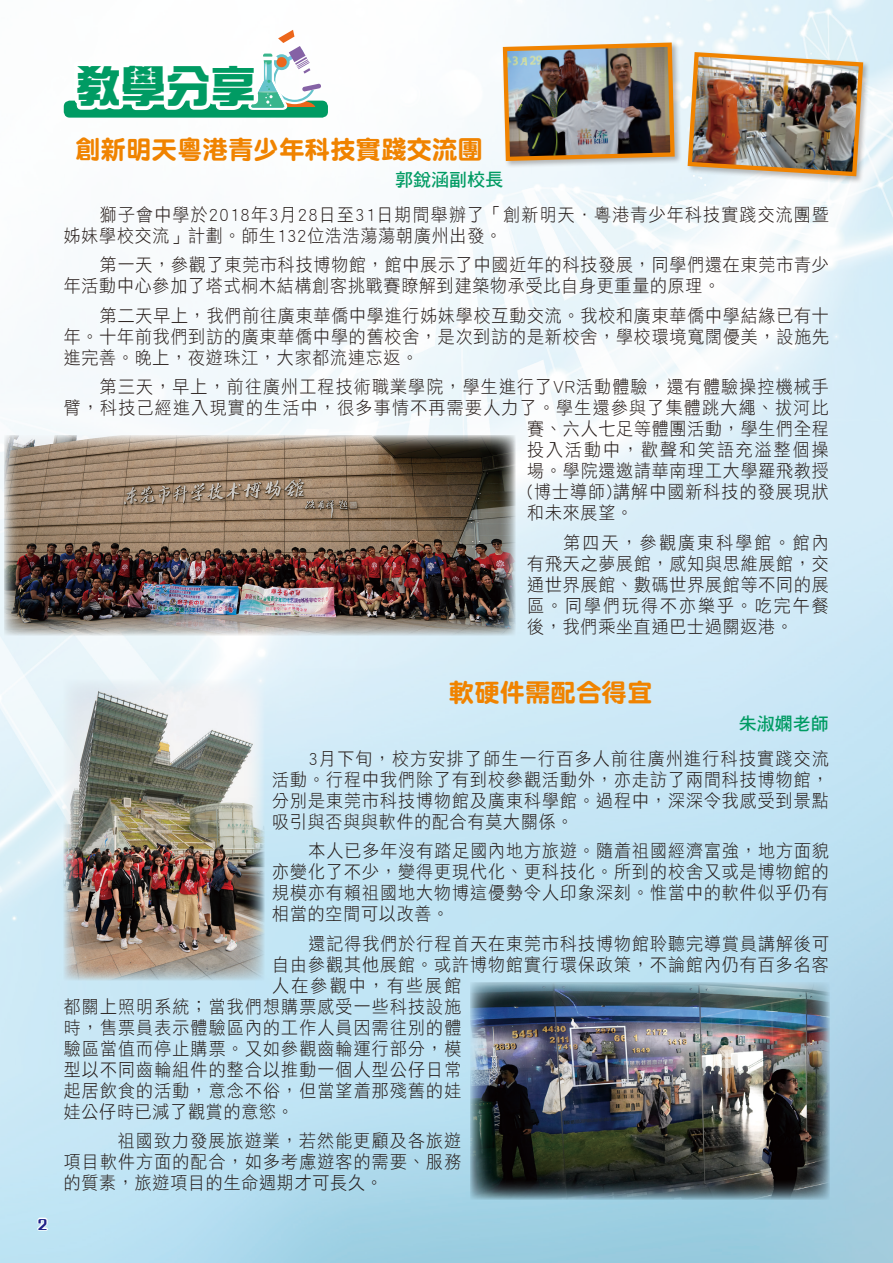
<style>
.page{position:relative;width:893px;height:1263px;background:#fff}
.page>*{position:absolute;margin:0;border:0;box-sizing:border-box;transform-origin:0 0}
.中文標題_1{font:700 45px "CJ Ngai";color:#009b63}
.中文標題_3{font:25.5px "DFN Yuan XB HK BF";color:#f08300}
.中文text{font:18px/21px "DF Hei Std W3";letter-spacing:.065em;color:#231916;text-align:justify;scale:.94 1}
.中文text-2{font:18px "DF Hei Std W3";letter-spacing:.12em;color:#231916;scale:.94 1}
.中文標題_4{font:18px "DF Hei Std W7";color:#009b63}
.中文text-3{font:18px "DF Hei Std W3";letter-spacing:.13em;color:#231916;scale:.94 1}
.t1{font:700 15px "M Ngai HK";color:#1e2188}
</style>
<div class="page">
<img style="left:0;top:0;width:893px;height:1263px">
<div style="left:686px;top:51px;width:185px;height:133px;background:#231916;opacity:.3"></div>
<img style="left:685px;top:50px;width:180px;height:129px">
<img style="left:4px;top:435px;width:512px;height:200px">
<div style="left:502px;top:41px;width:180px;height:127px;background:#231916;opacity:.3"></div>
<img style="left:501px;top:40px;width:176px;height:123px">
<img style="left:470px;top:982px;width:360px;height:217px">
<img style="left:64px;top:680px;width:200px;height:300px">
<div style="left:64px;top:101px;width:264px;height:17px;background:#009b63;border-radius:6px"></div>
<svg style="left:69px;top:0;width:252px;height:160px"></svg>
<svg style="left:35px;top:1216px;width:15px;height:16px"></svg>
<p class="中文標題_1" style="left:76px;top:62px;width:182px">教學分享</p>
<p class="中文標題_3" style="left:75px;top:136px;width:410px">創新明天粵港青少年科技實踐交流團</p>
<p class="中文標題_4" style="left:395px;top:170px;width:109px">郭銳涵副校長</p>
<p class="中文text" style="left:64px;top:204px;width:816px;text-indent:36px">獅子會中學於2018年3月28日至31日期間舉辦了「創新明天．粵港青少年科技實踐交流團暨姊妹學校交流」計劃。師生132位浩浩蕩蕩朝廣州出發。</p>
<p class="中文text" style="left:64px;top:254px;width:815px;text-indent:36px">第一天，參觀了東莞市科技博物館，館中展示了中國近年的科技發展，同學們還在東莞市青少年活動中心參加了塔式桐木結構創客挑戰賽瞭解到建築物承受比自身更重量的原理。</p>
<p class="中文text" style="left:64px;top:305px;width:816px;text-indent:36px">第二天早上，我們前往廣東華僑中學進行姊妹學校互動交流。我校和廣東華僑中學結緣已有十年。十年前我們到訪的廣東華僑中學的舊校舍，是次到訪的是新校舍，學校環境寬闊優美，設施先進完善。晚上，夜遊珠江，大家都流連忘返。</p>
<p class="中文text" style="left:100px;top:376px;width:777px">第三天，早上，前往廣州工程技術職業學院，學生進行了VR活動體驗，還有體驗操控機械手</p>
<p class="中文text" style="left:64px;top:397px;width:815px">臂，科技己經進入現實的生活中，很多事情不再需要人力了。學生還參與了集體跳大繩、拔河比</p>
<p class="中文text" style="left:527px;top:418px;width:322px">賽、六人七足等體團活動，學生們全程</p>
<p class="中文text-2" style="left:527px;top:440px;width:322px">投入活動中，歡聲和笑語充溢整個操</p>
<p class="中文text" style="left:527px;top:460px;width:322px">場。學院還邀請華南理工大學羅飛教授</p>
<p class="中文text" style="left:527px;top:481px;width:322px">(博士導師)講解中國新科技的發展現狀</p>
<p class="中文text" style="left:527px;top:502px;width:114px">和未來展望。</p>
<p class="中文text" style="left:527px;top:532px;width:322px;text-indent:36px">第四天，參觀廣東科學館。館內有飛天之夢展館，感知與思維展館，交通世界展館、數碼世界展館等不同的展區。同學們玩得不亦樂乎。吃完午餐後，我們乘坐直通巴士過關返港。</p>
<p class="t1" style="left:38px;top:1214px;width:11px">2</p>
<p class="中文標題_3" style="left:449px;top:680px;width:205px">軟硬件需配合得宜</p>
<p class="中文標題_4" style="left:739px;top:714px;width:91px">朱淑嫻老師</p>
<p class="中文text" style="left:272px;top:747px;width:594px;text-indent:36px">3月下旬，校方安排了師生一行百多人前往廣州進行科技實踐交流活動。行程中我們除了有到校參觀活動外，亦走訪了兩間科技博物館，分別是東莞市科技博物館及廣東科學館。過程中，深深令我感受到景點吸引與否與與軟件的配合有莫大關係。</p>
<p class="中文text" style="left:272px;top:840px;width:594px;text-indent:36px">本人已多年沒有踏足國內地方旅遊。隨着祖國經濟富強，地方面貌亦變化了不少，變得更現代化、更科技化。所到的校舍又或是博物館的規模亦有賴祖國地大物博這優勢令人印象深刻。惟當中的軟件似乎仍有相當的空間可以改善。</p>
<p class="中文text" style="left:308px;top:932px;width:555px">還記得我們於行程首天在東莞市科技博物館聆聽完導賞員講解後可</p>
<p class="中文text" style="left:272px;top:953px;width:594px">自由參觀其他展館。或許博物館實行環保政策，不論館內仍有百多名客</p>
<p class="中文text-3" style="left:272px;top:975px;width:203px">人在參觀中，有些展館</p>
<p class="中文text" style="left:64px;top:995px;width:424px">都關上照明系統；當我們想購票感受一些科技設施</p>
<p class="中文text" style="left:64px;top:1016px;width:424px">時，售票員表示體驗區內的工作人員因需往別的體</p>
<p class="中文text" style="left:64px;top:1037px;width:424px">驗區當值而停止購票。又如參觀齒輪運行部分，模</p>
<p class="中文text" style="left:64px;top:1058px;width:424px">型以不同齒輪組件的整合以推動一個人型公仔日常</p>
<p class="中文text" style="left:64px;top:1079px;width:424px">起居飲食的活動，意念不俗，但當望着那殘舊的娃</p>
<p class="中文text" style="left:64px;top:1100px;width:246px">娃公仔時已減了觀賞的意慾。</p>
<p class="中文text" style="left:64px;top:1130px;width:424px;text-indent:54px">祖國致力發展旅遊業，若然能更顧及各旅遊項目軟件方面的配合，如多考慮遊客的需要、服務的質素，旅遊項目的生命週期才可長久。</p>
</div>
